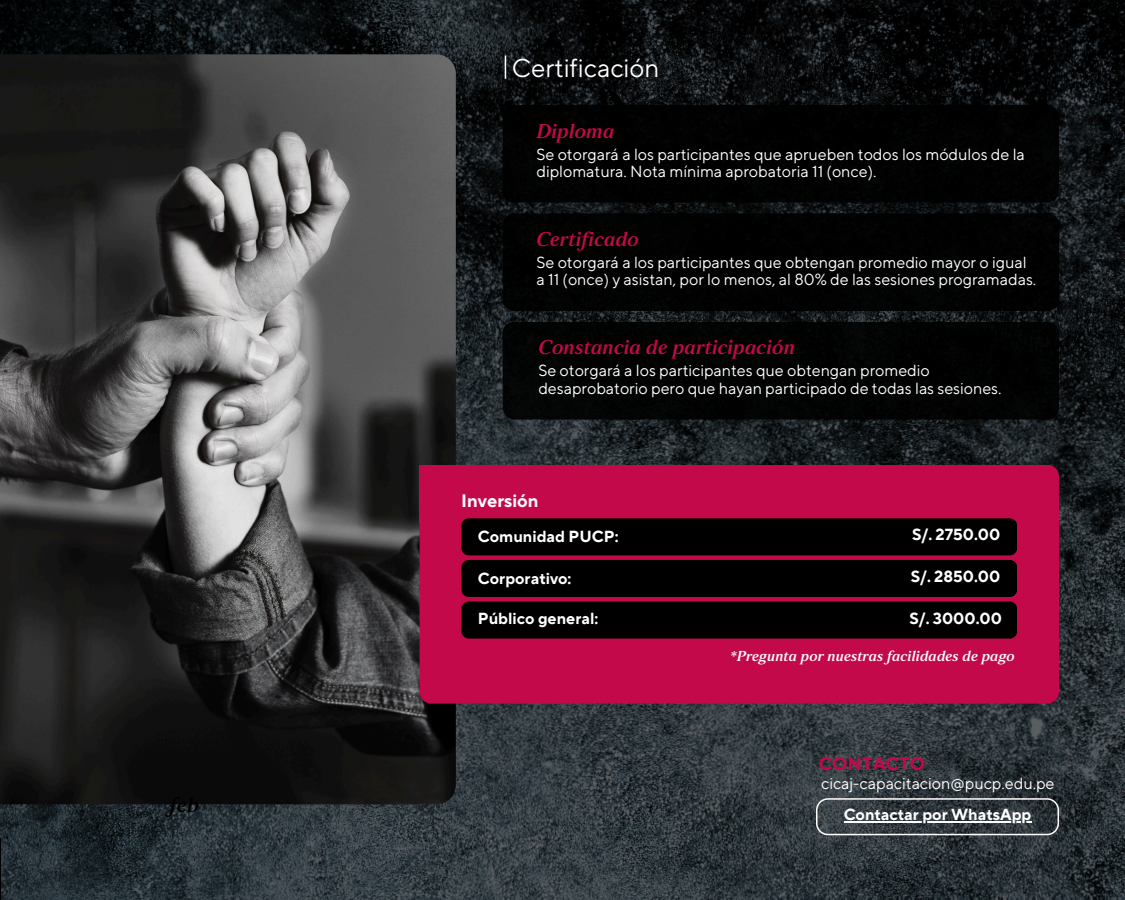
<style>
.page{position:relative;width:1125px;height:900px;background:#fff}
.page>*{position:absolute;margin:0;border:0;box-sizing:border-box;transform-origin:0 0}
.t1{font:25.8px "TT Norms Pro";color:#fff}
.t2{font:20.6px "Strato Pro Demi Bold It";color:#000}
.t3{font:20px "Strato Pro Demi Bold It";color:#c3094a}
.t4{font:700 18px "TT Norms Pro";color:#fff}
.t5{font:700 18px "TT Norms Pro";color:#c3094a}
.t6{font:16px/17.4px "TT Norms Pro";color:#fff}
.t7{font:700 16px "TT Norms Pro";color:#fff}
.t8{font:14.4px "Strato Pro Demi Bold It";color:#fff}
</style>
<div class="page">
<img style="left:0;top:0;width:1125px;height:900px">
<img style="left:0;top:54px;width:456px;height:750px">
<svg style="left:505px;top:55px;width:1px;height:24px"></svg>
<div style="left:420px;top:465px;width:639px;height:239px;background:#c3094a"></div>
<div style="left:420px;top:465px;width:90px;height:58px;background:#c3094a"></div>
<div style="left:461px;top:518px;width:556px;height:37px;background:#000;border-radius:7px"></div>
<div style="left:461px;top:560px;width:556px;height:37px;background:#000;border-radius:7px"></div>
<div style="left:461px;top:602px;width:556px;height:37px;background:#000;border-radius:7px"></div>
<svg style="left:816px;top:798px;width:243px;height:37px;background:#454d51"></svg>
<div style="left:503px;top:213px;width:556px;height:98px;background:#010102"></div>
<div style="left:503px;top:105px;width:556px;height:98px;background:#010101"></div>
<div style="left:503px;top:322px;width:556px;height:98px;background:#020203"></div>
<hr style="left:844px;top:822px;width:187px;height:1px;background:#fff">
<p class="t2" style="left:170px;top:797px;width:31px">feb</p>
<p class="t1" style="left:512px;top:52px;width:149px">Certificación</p>
<h5 class="t3" style="left:536px;top:123px;width:80px">Diploma</h5>
<h6 class="t6" style="left:536px;top:146px;width:490px">Se otorgará a los participantes que aprueben todos los módulos de la diplomatura. Nota mínima aprobatoria 11 (once).</h6>
<h4 class="t3" style="left:536px;top:231px;width:104px">Certificado</h4>
<h6 class="t6" style="left:536px;top:254px;width:501px">Se otorgará a los participantes que obtengan promedio mayor o igual a 11 (once) y asistan, por lo menos, al 80% de las sesiones programadas.</h6>
<h5 class="t3" style="left:538px;top:340px;width:258px">Constancia de participación</h5>
<h6 class="t6" style="left:538px;top:363px;width:465px">Se otorgará a los participantes que obtengan promedio desaprobatorio pero que hayan participado de todas las sesiones.</h6>
<h1 class="t4" style="left:461px;top:489px;width:79px">Inversión</h1>
<p class="t7" style="left:478px;top:527px;width:142px">Comunidad PUCP:</p>
<h2 class="t7" style="left:912px;top:525px;width:90px">S/. 2750.00</h2>
<p class="t7" style="left:478px;top:568px;width:95px">Corporativo:</p>
<h2 class="t7" style="left:911px;top:566px;width:91px">S/. 2850.00</h2>
<h2 class="t7" style="left:478px;top:609px;width:122px">Público general:</h2>
<p class="t7" style="left:910px;top:609px;width:94px">S/. 3000.00</p>
<h2 class="t8" style="left:730px;top:651px;width:286px">*Pregunta por nuestras facilidades de pago</h2>
<h5 class="t5" style="left:819px;top:752px;width:108px">CONTACTO</h5>
<h6 class="t6" style="left:821px;top:775px;width:235px">cicaj-capacitacion@pucp.edu.pe</h6>
<h3 class="t7" style="left:844px;top:805px;width:189px">Contactar por WhatsApp</h3>
</div>
